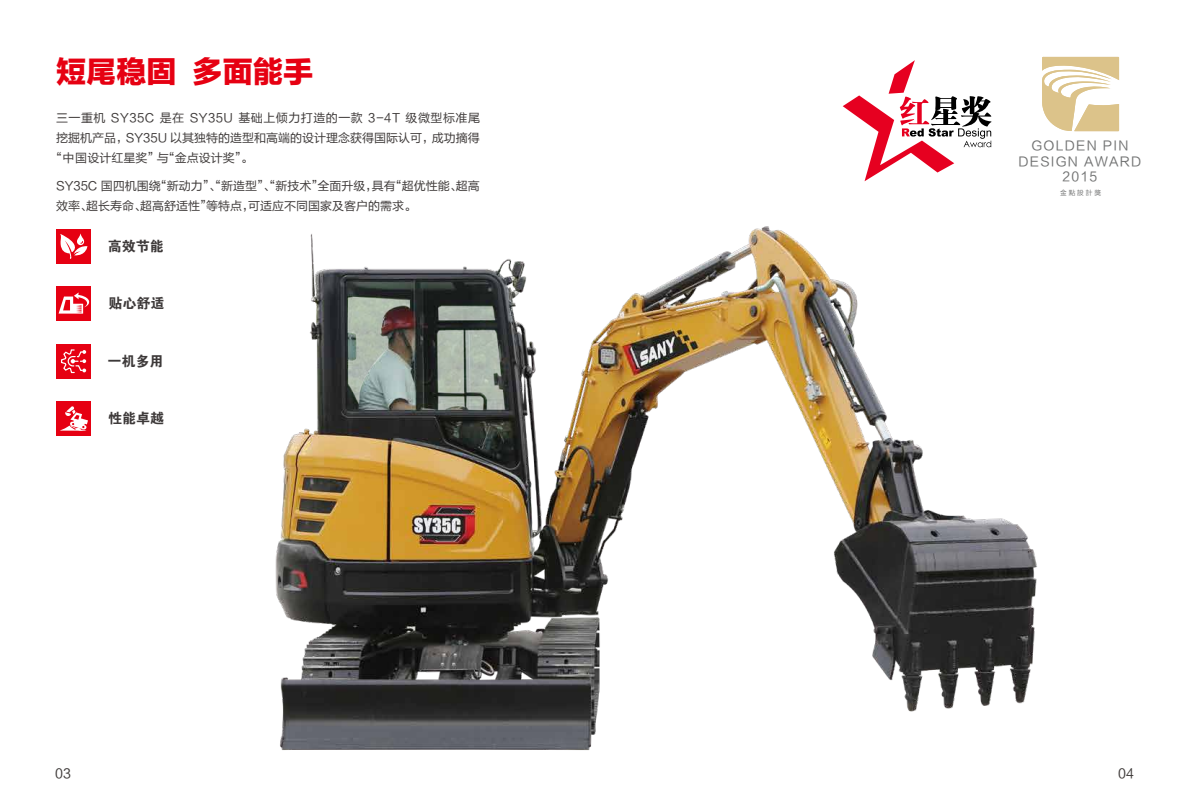
<style>
.page{position:relative;width:1191px;height:808px;background:#fff}
.page>*{position:absolute;margin:0;border:0;box-sizing:border-box;transform-origin:0 0}
.t1{font:30px "FZLTTHK GBK1 0";color:#e60012}
.t2{font:14px "FZDHTK GBK1 0";color:#3d3939}
.t3{font:13px "FZLTHK GBK1 0";color:#3e3a39}
.t4{font:12.8px/15.3px "FZLTHK GBK1 0";letter-spacing:.1em;color:#717272;text-align:center}
.t5{font:12px/20px "FZLTHK GBK1 0";color:#3e3a39}
.t6{font:12px "FZLTHK GBK1 0";letter-spacing:.04em;color:#3e3a39}
.t7{font:6.7px "FZLTHK GBK1 0";letter-spacing:.28em;color:#717272}
</style>
<div class="page">
<img style="left:56px;top:104px;width:1064px;height:646px">
<svg style="left:842px;top:60px;width:149px;height:121px"></svg>
<svg style="left:1042px;top:57px;width:77px;height:74px"></svg>
<h1 class="t1" style="left:56px;top:55px;width:258px">短尾稳固 多面能手</h1>
<p class="t6" style="left:56px;top:111px;width:425px">三一重机 SY35C 是在 SY35U 基础上倾力打造的一款 3-4T 级微型标准尾</p>
<p class="t5" style="left:56px;top:128px;width:425px">挖掘机产品，SY35U 以其独特的造型和高端的设计理念获得国际认可，成功摘得</p>
<p class="t5" style="left:50px;top:148px;width:204px">“中国设计红星奖”与“金点设计奖”。</p>
<p class="t5" style="left:56px;top:176px;width:425px">SY35C 国四机围绕“新动力”、“新造型”、“新技术”全面升级，具有“超优性能、超高效率、超长寿命、超高舒适性”等特点，可适应不同国家及客户的需求。</p>
<p class="t2" style="left:108px;top:238px;width:57px">高效节能</p>
<p class="t2" style="left:108px;top:296px;width:57px">贴心舒适</p>
<p class="t2" style="left:108px;top:353px;width:57px">一机多用</p>
<p class="t2" style="left:108px;top:411px;width:57px">性能卓越</p>
<p class="t4" style="left:1018px;top:139px;width:124px">GOLDEN PIN<br>DESIGN AWARD<br>2015</p>
<p class="t7" style="left:1060px;top:189px;width:42px">金點設計獎</p>
<p class="t3" style="left:55px;top:766px;width:17px">03</p>
<p class="t3" style="left:1118px;top:766px;width:17px">04</p>
</div>
